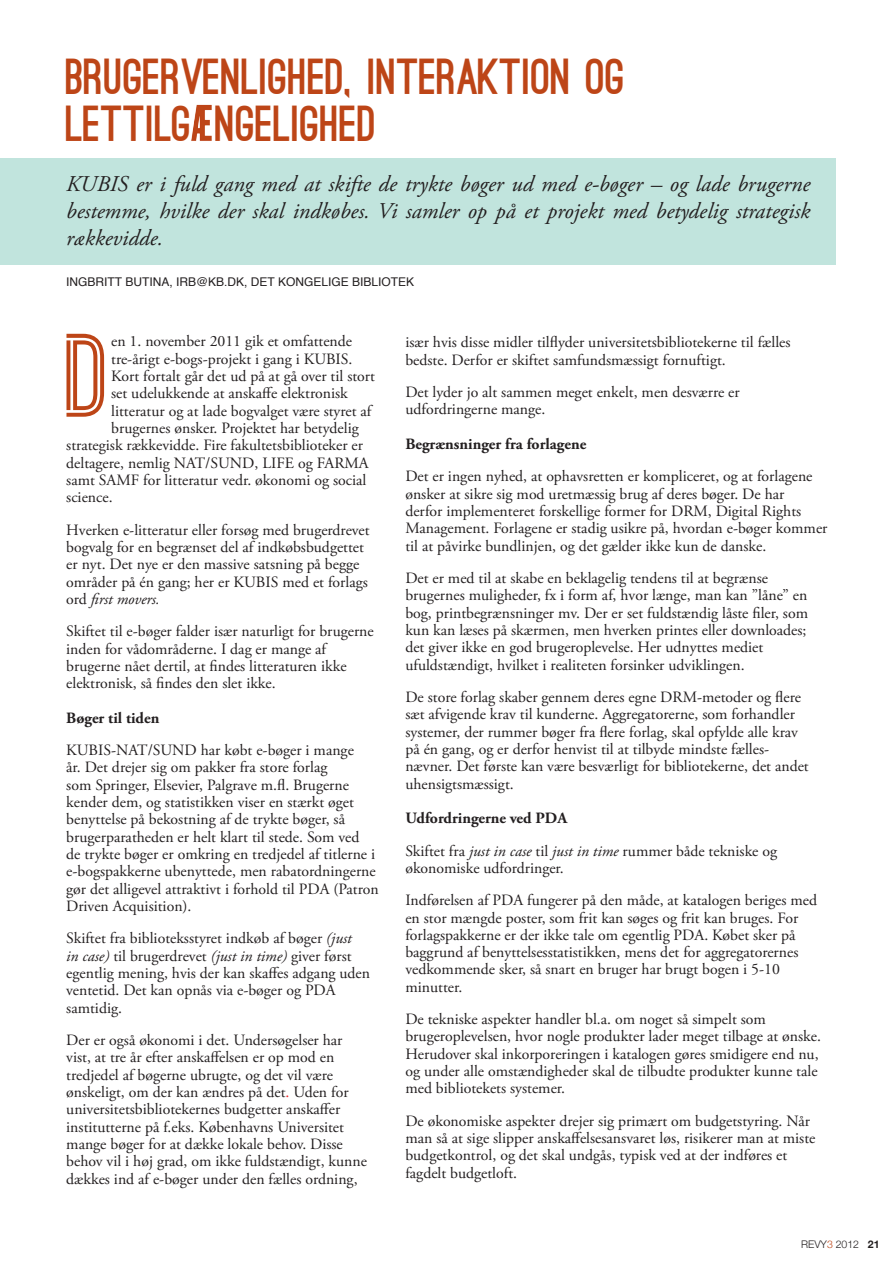
<style>
.page{position:relative;width:893px;height:1263px;background:#fff}
.page>*{position:absolute;margin:0;border:0;box-sizing:border-box;transform-origin:0 0}
.t1{font:700 112.5px "Ostrich Sans";color:#bd4517}
.t2{font:900 48px/46.5px "Ostrich Sans";color:#bd4517}
.t3{font:italic 22.5px/27px "Adobe Garamond Pro";color:#231f20;text-align:justify}
.t4{font:15.75px/17.2px "Adobe Garamond Pro";color:#231f20}
.t5{font:700 15.75px "Adobe Garamond Pro";color:#231f20}
.t6{font:12px "Helvetica";color:#231f20}
.t7{font:300 10.5px "Helvetica Neue";color:#231f20}
.s1{font-style:italic}
.s2{color:#ee1f23}
.s3{font-weight:700}
.s4{color:#bd4517}
</style>
<div class="page">
<div style="left:0;top:158px;width:836px;height:107px;background:#c1e4dd"></div>
<img style="left:191px;top:104px;width:21px;height:37px">
<h2 class="t2" style="left:66px;top:56px;width:561px">BRUGERVENLIGHED, INTERAKTION OG<br>LETTILGÆ NGELIGHED</h2>
<h3 class="t3" style="left:66px;top:171px;width:745px">KUBIS er i fuld gang med at skifte de trykte bøger ud med e-bøger – og lade brugerne bestemme, hvilke der skal indkøbes. Vi samler op på et projekt med betydelig strategisk rækkevidde.</h3>
<p class="t6" style="left:66px;top:273px;width:12px">INGBRITT</p>
<p class="t6" style="left:125px;top:273px;width:16px">BUTINA</p>
<p class="t6" style="left:169px;top:273px;width:126px">, IRB@KB.DK, DET KONGELIGE</p>
<p class="t6" style="left:352px;top:273px;width:16px">BIBLIOTEK</p>
<h1 class="t1" style="left:66px;top:334px;width:46px">D</h1>
<p class="t4" style="left:405px;top:334px;width:387px">især hvis disse midler tilflyder universitetsbibliotekerne til fælles bedste. Derfor er skiftet samfundsmæssigt fornuftigt.</p>
<p class="t4" style="left:111px;top:333px;width:242px">en 1. november 2011 gik et omfattende</p>
<p class="t4" style="left:111px;top:351px;width:243px">tre-årigt e-bogs-projekt i gang i KUBIS.</p>
<p class="t4" style="left:111px;top:368px;width:265px">Kort fortalt går det ud på at gå over til stort</p>
<p class="t4" style="left:111px;top:385px;width:238px">set udelukkende at anskaffe elektronisk</p>
<p class="t4" style="left:111px;top:403px;width:262px">litteratur og at lade bogvalget være styret af</p>
<p class="t4" style="left:111px;top:420px;width:249px">brugernes ønsker. Projektet har betydelig</p>
<p class="t4" style="left:66px;top:437px;width:298px">strategisk rækkevidde. Fire fakultetsbiblioteker er</p>
<p class="t4" style="left:66px;top:454px;width:304px">deltagere, nemlig NAT/SUND, LIFE og FARMA</p>
<p class="t4" style="left:66px;top:472px;width:302px">samt SAMF for litteratur vedr. økonomi og social</p>
<p class="t4" style="left:66px;top:489px;width:48px">science.</p>
<p class="t4" style="left:66px;top:521px;width:305px">Hverken e-litteratur eller forsøg med brugerdrevet bogvalg for en begrænset del af indkøbsbudgettet er nyt. Det nye er den massive satsning på begge områder på én gang; her er KUBIS med et forlags ord <span class="s1">first movers.</span></p>
<p class="t4" style="left:66px;top:623px;width:309px">Skiftet til e-bøger falder især naturligt for brugerne inden for vådområderne. I dag er mange af brugerne nået dertil, at findes litteraturen ikke elektronisk, så findes den slet ikke.</p>
<p class="t5" style="left:66px;top:709px;width:95px">Bøger til tiden</p>
<p class="t4" style="left:66px;top:742px;width:314px">KUBIS-NAT/SUND har købt e-bøger i mange<br>år. Det drejer sig om pakker fra store forlag<br>som Springer, Elsevier, Palgrave m.fl. Brugerne kender dem, og statistikken viser en stærkt øget benyttelse på bekostning af de trykte bøger, så brugerparatheden er helt klart til stede. Som ved<br>de trykte bøger er omkring en tredjedel af titlerne i e-bogspakkerne ubenyttede, men rabatordningerne gør det alligevel attraktivt i forhold til PDA (Patron Driven Acquisition).</p>
<p class="t4" style="left:66px;top:930px;width:305px">Skiftet fra biblioteksstyret indkøb af bøger <span class="s1">(just<br>in case)</span> til brugerdrevet <span class="s1">(just in time)</span> giver først egentlig mening, hvis der kan skaffes adgang uden ventetid. Det kan opnås via e-bøger og PDA samtidig.</p>
<p class="t4" style="left:66px;top:1032px;width:302px">Der er også økonomi i det. Undersøgelser har vist, at tre år efter anskaffelsen er op mod en tredjedel af bøgerne ubrugte, og det vil være ønskeligt, om der kan ændres på det<span class="s2">.</span> Uden for universitetsbibliotekernes budgetter anskaffer institutterne på f.eks. Københavns Universitet mange bøger for at dække lokale behov. Disse behov vil i høj grad, om ikke fuldstændigt, kunne dækkes ind af e-bøger under den fælles ordning,</p>
<p class="t4" style="left:405px;top:384px;width:336px">Det lyder jo alt sammen meget enkelt, men desværre er udfordringerne mange.</p>
<p class="t5" style="left:405px;top:435px;width:182px">Begrænsninger fra forlagene</p>
<p class="t4" style="left:405px;top:468px;width:424px">Det er ingen nyhed, at ophavsretten er kompliceret, og at forlagene ønsker at sikre sig mod uretmæssig brug af deres bøger. De har<br>derfor implementeret forskellige former for DRM, Digital Rights Management. Forlagene er stadig usikre på, hvordan e-bøger kommer til at påvirke bundlinjen, og det gælder ikke kun de danske.</p>
<p class="t4" style="left:405px;top:570px;width:404px">Det er med til at skabe en beklagelig tendens til at begrænse brugernes muligheder, fx i form af, hvor længe, man kan ”låne” en bog, printbegrænsninger mv. Der er set fuldstændig låste filer, som kun kan læses på skærmen, men hverken printes eller downloades; det giver ikke en god brugeroplevelse. Her udnyttes mediet ufuldstændigt, hvilket i realiteten forsinker udviklingen.</p>
<p class="t4" style="left:405px;top:689px;width:405px">De store forlag skaber gennem deres egne DRM-metoder og flere sæt afvigende krav til kunderne. Aggregatorerne, som forhandler systemer, der rummer bøger fra flere forlag, skal opfylde alle krav på én gang, og er derfor henvist til at tilbyde mindste fælles&shy;nævner. Det første kan være besværligt for bibliotekerne, det andet uhensigtsmæssigt.</p>
<p class="t4" style="left:405px;top:803px;width:373px;line-height:32.2px"><span class="s3">Udfordringerne ved PDA<br></span>Skiftet fra <span class="s1">just in case</span> til <span class="s1">just in time</span> rummer både tekniske og</p>
<p class="t4" style="left:405px;top:852px;width:413px;line-height:32.2px">økonomiske udfordringer.<br>Indførelsen af PDA fungerer på den måde, at katalogen beriges med</p>
<p class="t4" style="left:405px;top:909px;width:395px">en stor mængde poster, som frit kan søges og frit kan bruges. For forlagspakkerne er der ikke tale om egentlig PDA. Købet sker på baggrund af benyttelsesstatistikken, mens det for aggregatorernes vedkommende sker, så snart en bruger har brugt bogen i 5-10 minutter.</p>
<p class="t4" style="left:405px;top:1011px;width:417px">De tekniske aspekter handler bl.a. om noget så simpelt som brugeroplevelsen, hvor nogle produkter lader meget tilbage at ønske.<br>Herudover skal inkorporeringen i katalogen gøres smidigere end nu, og under alle omstændigheder skal de tilbudte produkter kunne tale med bibliotekets systemer.</p>
<p class="t4" style="left:405px;top:1113px;width:412px">De økonomiske aspekter drejer sig primært om budgetstyring. Når man så at sige slipper anskaffelsesansvaret løs, risikerer man at miste budgetkontrol, og det skal undgås, typisk ved at der indføres et fagdelt budgetloft.</p>
<p class="t7" style="left:801px;top:1235px;width:80px">REVY<span class="s4">3</span> 2012 <span class="s3">21</span></p>
</div>
